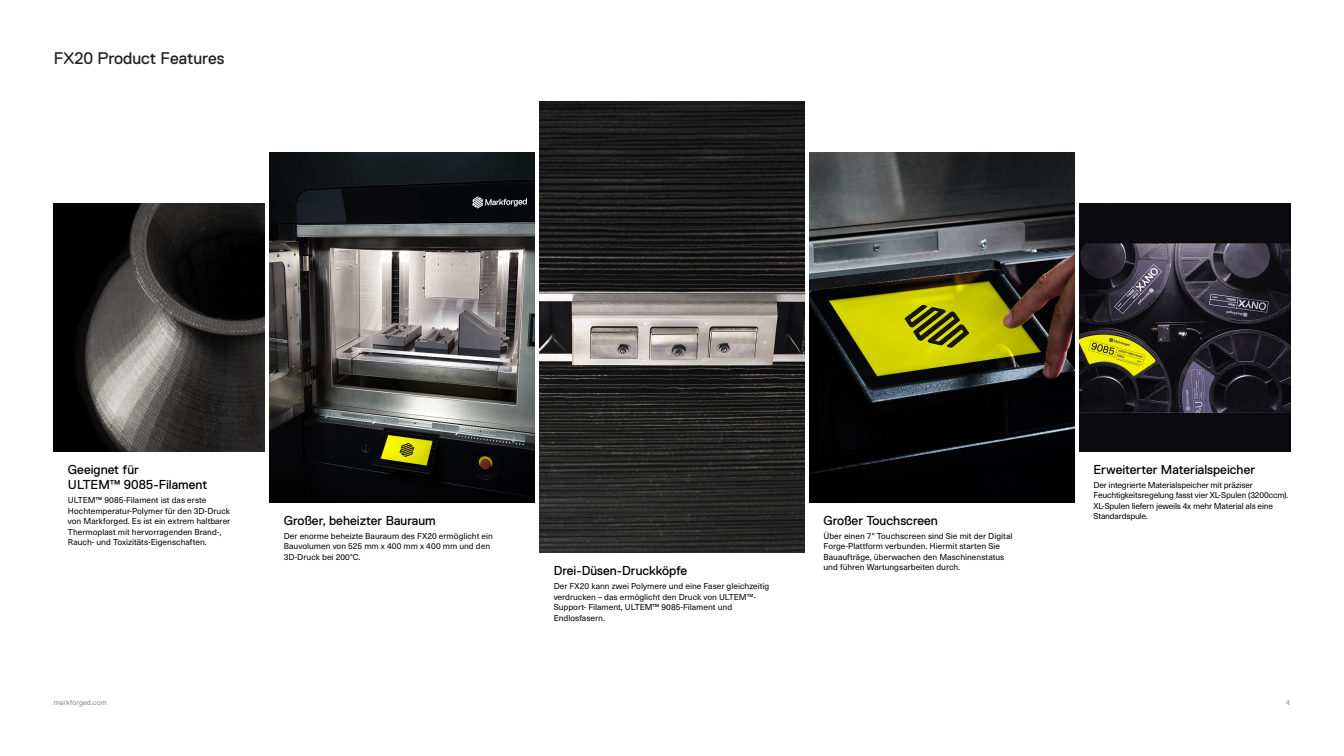
<style>
.page{position:relative;width:1344px;height:756px;background:#fff}
.page>*{position:absolute;margin:0;border:0;box-sizing:border-box;transform-origin:0 0}
.Page_Title{font:16.8px "Replica Pro";color:#231f20}
.Product_Features_Sub{font:12.95px/15.5px "Replica Pro";color:#000}
.Product_Features_Bod{font:8.4px/10.5px "Neue Haas Unica Pro";color:#000}
.Product_Features_Bod-2{font:8.4px/10.5px "Neue Haas Unica Pro";letter-spacing:-.02em;color:#000}
.t1{font:7.35px "Replica Pro";color:#999}
</style>
<div class="page">
<img style="left:540px;top:102px;width:264px;height:451px">
<img style="left:1079px;top:203px;width:211px;height:248px">
<img style="left:54px;top:203px;width:211px;height:248px">
<img style="left:270px;top:152px;width:264px;height:350px">
<img style="left:810px;top:152px;width:264px;height:350px">
<p class="Page_Title" style="left:54px;top:49px;width:172px">FX20 Product Features</p>
<p class="Product_Features_Sub" style="left:68px;top:462px;width:141px">Geeignet für<br>ULTEM™ 9085-Filament</p>
<p class="Product_Features_Bod" style="left:68px;top:495px;width:164px">ULTEM™ 9085-Filament ist das erste Hochtemperatur-Polymer für den 3D-Druck von Markforged. Es ist ein extrem haltbarer Thermoplast mit hervorragenden Brand-, Rauch- und Toxizitäts-Eigenschaften.</p>
<p class="Product_Features_Sub" style="left:284px;top:512px;width:153px">Großer, beheizter Bauraum</p>
<p class="Product_Features_Bod" style="left:284px;top:531px;width:211px">Der enorme beheizte Bauraum des FX20 ermöglicht ein<br>Bauvolumen von 525 mm x 400 mm x 400 mm und den<br>3D-Druck bei 200°C.</p>
<p class="Product_Features_Sub" style="left:554px;top:563px;width:135px">Drei-Düsen-Druckköpfe</p>
<p class="Product_Features_Bod" style="left:554px;top:581px;width:217px">Der FX20 kann zwei Polymere und eine Faser gleichzeitig verdrucken – das ermöglicht den Druck von ULTEM™- Support- Filament, ULTEM™ 9085-Filament und Endlosfasern.</p>
<p class="Product_Features_Sub" style="left:824px;top:512px;width:116px">Großer Touchscreen</p>
<p class="Product_Features_Bod" style="left:824px;top:531px;width:190px">Über einen 7" Touchscreen sind Sie mit der Digital Forge-Plattform verbunden. Hiermit starten Sie Bauaufträge, überwachen den Maschinenstatus und führen Wartungsarbeiten durch.</p>
<p class="Product_Features_Sub" style="left:1093px;top:462px;width:163px">Erweiterter Materialspeicher</p>
<p class="Product_Features_Bod-2" style="left:1093px;top:480px;width:196px">Der integrierte Materialspeicher mit präziser Feuchtigkeitsregelung fasst vier XL-Spulen (3200ccm).<br>XL-Spulen liefern jeweils 4x mehr Material als eine Standardspule.</p>
<p class="t1" style="left:54px;top:699px;width:54px">markforged.com</p>
<p class="t1" style="left:1286px;top:699px;width:6px">4</p>
</div>
